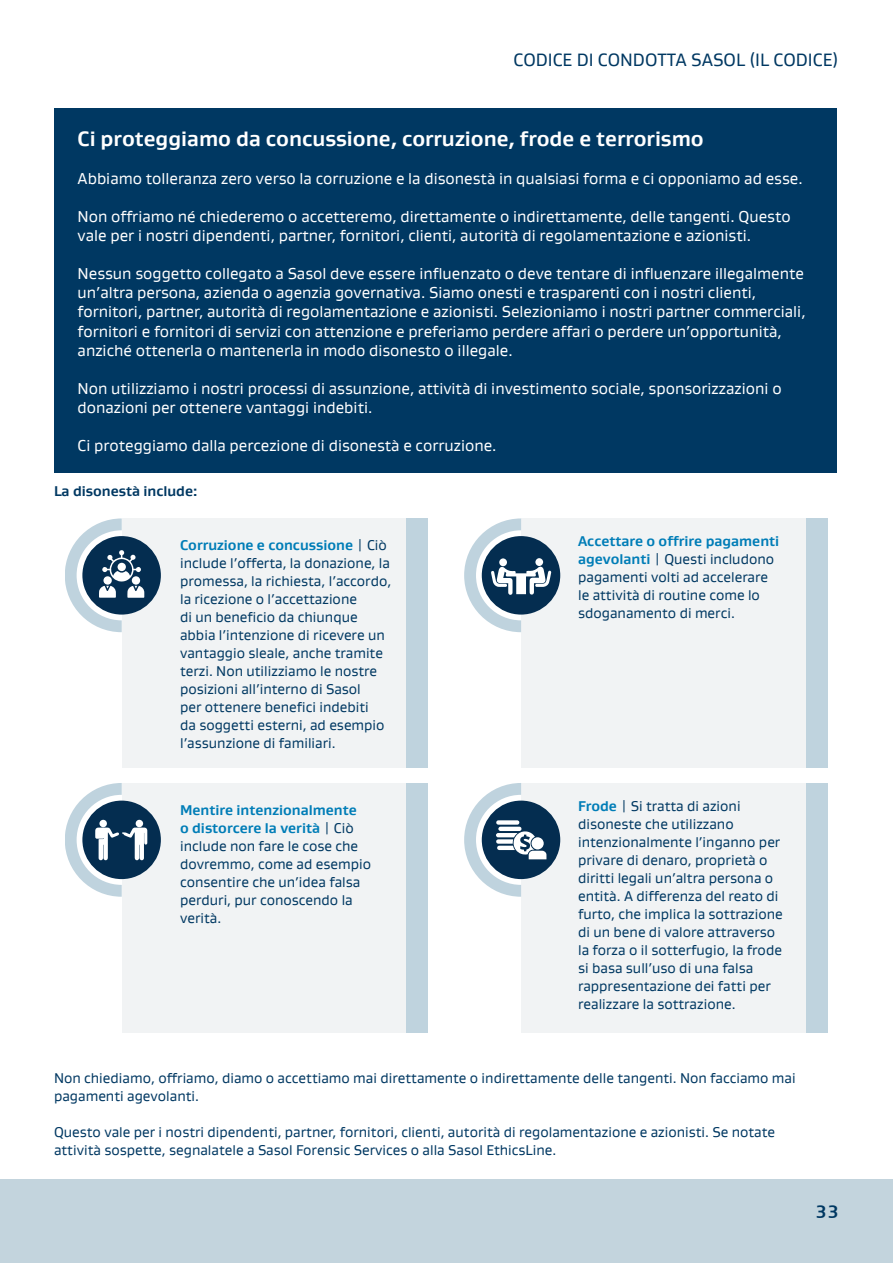
<style>
.page{position:relative;width:893px;height:1263px;background:#fff}
.page>*{position:absolute;margin:0;border:0;box-sizing:border-box;transform-origin:0 0}
.t1{font:700 21px "Gustan";color:#fff}
.t2{font:18px "Gustan";color:#003862}
.t3{font:700 18px "Gustan";color:#003862}
.t4{font:15.9px/19px "Gustan";color:#fff}
.t5{font:14.25px/18px "Gustan";color:#003862}
.t6{font:700 14.25px "Gustan";color:#003862}
.s1{font-weight:700;color:#007db7}
</style>
<div class="page">
<div style="left:0;top:1179px;width:893px;height:84px;background:#c3d4dd"></div>
<div style="left:54px;top:108px;width:782px;height:365px;background:#003862"></div>
<div style="left:122px;top:518px;width:290px;height:250px;background:#f1f3f4"></div>
<div style="left:82px;top:536px;width:79px;height:79px;background:#042d50;border-radius:50%"></div>
<div style="left:407px;top:518px;width:21px;height:250px;background:#bfd3de"></div>
<div style="left:521px;top:518px;width:291px;height:250px;background:#f1f3f4"></div>
<div style="left:482px;top:536px;width:78px;height:79px;background:#042d50;border-radius:50%"></div>
<div style="left:806px;top:518px;width:22px;height:250px;background:#bfd3de"></div>
<div style="left:122px;top:783px;width:290px;height:249px;background:#f1f3f4"></div>
<div style="left:82px;top:801px;width:79px;height:78px;background:#042d50;border-radius:50%"></div>
<div style="left:407px;top:783px;width:21px;height:249px;background:#bfd3de"></div>
<div style="left:521px;top:783px;width:291px;height:249px;background:#f1f3f4"></div>
<div style="left:482px;top:801px;width:78px;height:78px;background:#042d50;border-radius:50%"></div>
<div style="left:806px;top:783px;width:22px;height:249px;background:#bfd3de"></div>
<svg style="left:464px;top:518px;width:87px;height:114px"></svg>
<div style="left:499px;top:558px;width:8px;height:8px;background:#fff;border-radius:50%"></div>
<div style="left:535px;top:558px;width:8px;height:8px;background:#fff;border-radius:50%"></div>
<svg style="left:464px;top:783px;width:82px;height:113px"></svg>
<svg style="left:65px;top:783px;width:82px;height:114px"></svg>
<div style="left:99px;top:820px;width:8px;height:7px;background:#fff;border-radius:50%"></div>
<div style="left:136px;top:820px;width:7px;height:7px;background:#fff;border-radius:50%"></div>
<svg style="left:65px;top:518px;width:79px;height:114px"></svg>
<div style="left:118px;top:563px;width:8px;height:8px;background:#fff;border-radius:50%"></div>
<p class="t2" style="left:513px;top:48px;width:327px">CODICE DI CONDOTTA SASOL (IL CODICE)</p>
<h1 class="t1" style="left:78px;top:125px;width:628px">Ci proteggiamo da concussione, corruzione, frode e terrorismo</h1>
<p class="t4" style="left:78px;top:169px;width:727px">Abbiamo tolleranza zero verso la corruzione e la disonestà in qualsiasi forma e ci opponiamo ad esse.</p>
<p class="t4" style="left:78px;top:207px;width:715px">Non offriamo né chiederemo o accetteremo, direttamente o indirettamente, delle tangenti. Questo vale per i nostri dipendenti, partner, fornitori, clienti, autorità di regolamentazione e azionisti.</p>
<p class="t4" style="left:78px;top:264px;width:729px">Nessun soggetto collegato a Sasol deve essere influenzato o deve tentare di influenzare illegalmente un’altra persona, azienda o agenzia governativa. Siamo onesti e trasparenti con i nostri clienti, fornitori, partner, autorità di regolamentazione e azionisti. Selezioniamo i nostri partner commerciali, fornitori e fornitori di servizi con attenzione e preferiamo perdere affari o perdere un’opportunità, anziché ottenerla o mantenerla in modo disonesto o illegale.</p>
<p class="t4" style="left:78px;top:378px;width:705px">Non utilizziamo i nostri processi di assunzione, attività di investimento sociale, sponsorizzazioni o donazioni per ottenere vantaggi indebiti.</p>
<p class="t4" style="left:78px;top:435px;width:420px">Ci proteggiamo dalla percezione di disonestà e corruzione.</p>
<p class="t6" style="left:54px;top:482px;width:145px">La disonestà include:</p>
<p class="t5" style="left:180px;top:536px;width:213px"><span class="s1">Corruzione e concussione</span> | Ciò include l’offerta, la donazione, la promessa, la richiesta, l’accordo, la ricezione o l’accettazione<br>di un beneficio da chiunque abbia l’intenzione di ricevere un vantaggio sleale, anche tramite terzi. Non utilizziamo le nostre posizioni all’interno di Sasol<br>per ottenere benefici indebiti<br>da soggetti esterni, ad esempio l’assunzione di familiari.</p>
<p class="t5" style="left:578px;top:532px;width:203px"><span class="s1">Accettare o offrire pagamenti agevolanti</span> | Questi includono pagamenti volti ad accelerare le attività di routine come lo sdoganamento di merci.</p>
<p class="t5" style="left:180px;top:800px;width:193px"><span class="s1">Mentire intenzionalmente<br>o distorcere la verità</span> | Ciò include non fare le cose che dovremmo, come ad esempio consentire che un’idea falsa perduri, pur conoscendo la verità.</p>
<p class="t5" style="left:578px;top:796px;width:206px"><span class="s1">Frode</span> | Si tratta di azioni disoneste che utilizzano intenzionalmente l’inganno per privare di denaro, proprietà o diritti legali un’altra persona o entità. A differenza del reato di furto, che implica la sottrazione di un bene di valore attraverso la forza o il sotterfugio, la frode si basa sull’uso di una falsa rappresentazione dei fatti per realizzare la sottrazione.</p>
<p class="t5" style="left:54px;top:1069px;width:743px">Non chiediamo, offriamo, diamo o accettiamo mai direttamente o indirettamente delle tangenti. Non facciamo mai pagamenti agevolanti.</p>
<p class="t5" style="left:54px;top:1123px;width:723px">Questo vale per i nostri dipendenti, partner, fornitori, clienti, autorità di regolamentazione e azionisti. Se notate attività sospette, segnalatele a Sasol Forensic Services o alla Sasol EthicsLine.</p>
<p class="t3" style="left:815px;top:1200px;width:25px">33</p>
</div>
